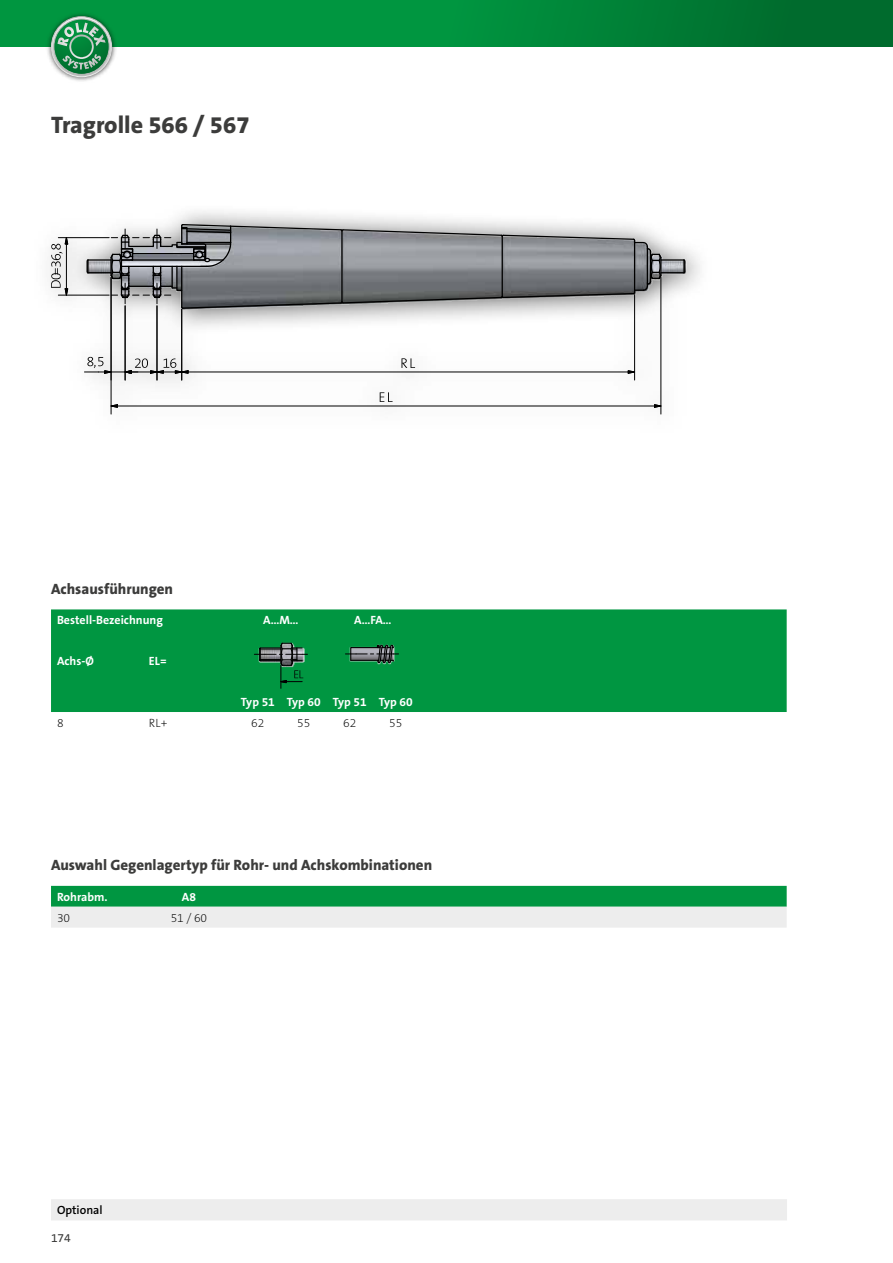
<style>
.page{position:relative;width:893px;height:1263px;background:#fff}
.page>*{position:absolute;margin:0;border:0;box-sizing:border-box;transform-origin:0 0}
.t1{font:800 24px "The Sans B8";color:#3c3c3b}
.t2{font:800 15px "The Sans B8";color:#3c3c3b}
.t3{font:700 12px "The Sans B7";color:#fff}
.t4{font:200 12px "The Sans B2";color:#000}
.t5{font:600 12px "The Sans B6";color:#000}
.t6{font:12px "The Sans B5 Plain";color:#3c3c3b}
</style>
<div class="page">
<div style="left:0;top:0;width:893px;height:47px;background:linear-gradient(to right,#00a346,#006f2f)"></div>
<img style="left:45px;top:10px;width:73px;height:71px">
<svg style="left:51px;top:16px;width:61px;height:61px;background:#59a378"></svg>
<div style="left:51px;top:1199px;width:736px;height:21px;background:#ededed"></div>
<svg style="left:51px;top:886px;width:736px;height:42px;background:#79c299"></svg>
<div style="left:51px;top:609px;width:736px;height:103px;background:#009641"></div>
<img style="left:253px;top:636px;width:56px;height:36px">
<svg style="left:254px;top:642px;width:53px;height:46px;background:#22814c"></svg>
<img style="left:344px;top:638px;width:58px;height:32px">
<svg style="left:345px;top:644px;width:54px;height:20px"></svg>
<img style="left:79px;top:211px;width:614px;height:118px">
<svg style="left:380px;top:392px;width:13px;height:10px"></svg>
<svg style="left:401px;top:358px;width:14px;height:10px"></svg>
<svg style="left:110px;top:404px;width:8px;height:4px"></svg>
<svg style="left:654px;top:404px;width:7px;height:4px"></svg>
<hr style="left:117px;top:406px;width:537px;height:1px;background:#000">
<hr style="left:661px;top:277px;width:1px;height:137px;background:#000">
<hr style="left:111px;top:277px;width:1px;height:137px;background:#000">
<svg style="left:86px;top:223px;width:600px;height:87px;background:#949699"></svg>
<svg style="left:51px;top:237px;width:18px;height:60px"></svg>
<hr style="left:66px;top:244px;width:1px;height:45px;background:#000">
<hr style="left:58px;top:295px;width:51px;height:1px;background:#000">
<hr style="left:58px;top:237px;width:51px;height:1px;background:#000">
<svg style="left:627px;top:370px;width:9px;height:4px"></svg>
<hr style="left:188px;top:372px;width:440px;height:1px;background:#000">
<hr style="left:634px;top:295px;width:1px;height:85px;background:#000">
<hr style="left:181px;top:309px;width:1px;height:71px;background:#000">
<hr style="left:157px;top:306px;width:1px;height:74px;background:#000">
<hr style="left:125px;top:306px;width:1px;height:74px;background:#000">
<hr style="left:111px;top:277px;width:1px;height:103px;background:#000">
<svg style="left:84px;top:357px;width:105px;height:17px"></svg>
<h1 class="t1" style="left:51px;top:112px;width:200px">Tragrolle 566 / 567</h1>
<p class="t2" style="left:51px;top:580px;width:124px">Achsausführungen</p>
<p class="t3" style="left:57px;top:614px;width:107px">Bestell-Bezeichnung</p>
<p class="t3" style="left:263px;top:614px;width:37px">A…M…</p>
<p class="t3" style="left:354px;top:614px;width:39px">A…FA…</p>
<p class="t3" style="left:57px;top:655px;width:38px">Achs-Ø</p>
<p class="t3" style="left:149px;top:655px;width:19px">EL=</p>
<p class="t3" style="left:241px;top:695px;width:173px">Typ 51 Typ 60 Typ 51 Typ 60</p>
<p class="t4" style="left:57px;top:716px;width:8px">8</p>
<p class="t4" style="left:149px;top:716px;width:20px">RL+</p>
<p class="t4" style="left:251px;top:716px;width:15px">62</p>
<p class="t4" style="left:297px;top:716px;width:15px">55</p>
<p class="t4" style="left:343px;top:716px;width:15px">62</p>
<p class="t4" style="left:389px;top:716px;width:15px">55</p>
<p class="t2" style="left:51px;top:857px;width:383px">Auswahl Gegenlagertyp für Rohr- und Achskombinationen</p>
<p class="t3" style="left:57px;top:890px;width:52px">Rohrabm.</p>
<p class="t3" style="left:182px;top:890px;width:16px">A8</p>
<p class="t4" style="left:57px;top:911px;width:15px">30</p>
<p class="t4" style="left:171px;top:911px;width:38px">51 / 60</p>
<p class="t5" style="left:57px;top:1203px;width:47px">Optional</p>
<p class="t6" style="left:51px;top:1231px;width:21px">174</p>
</div>
